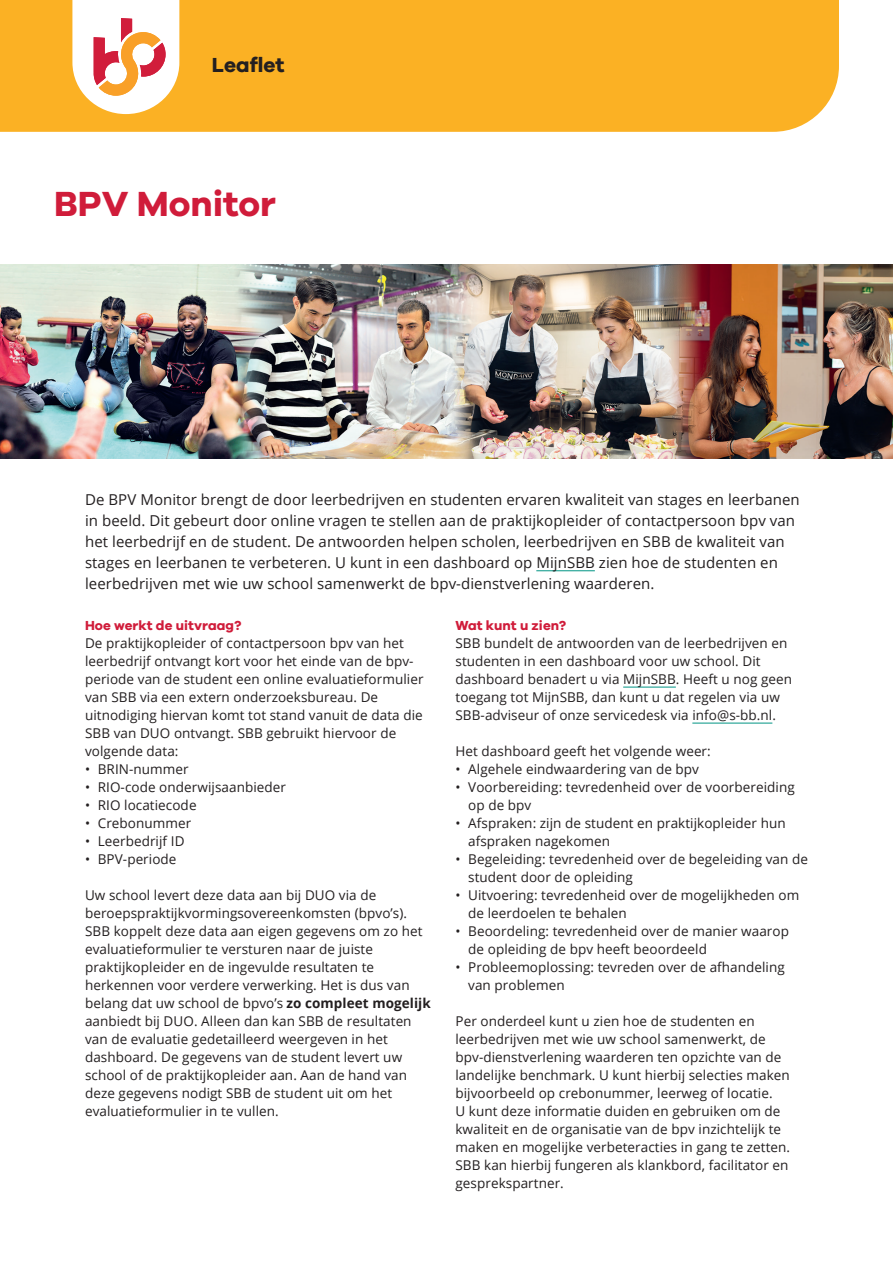
<style>
.page{position:relative;width:893px;height:1263px;background:#fff}
.page>*{position:absolute;margin:0;border:0;box-sizing:border-box;transform-origin:0 0}
.t1{font:700 36px "Galano Grotesque";color:#d01c3a}
.t2{font:700 21px "Galano Grotesque";color:#231f20}
.t3{font:15px/21px "Open Sans";letter-spacing:.005em;color:#231f20}
.t4{font:13.5px/18px "Open Sans";letter-spacing:.005em;color:#231f20}
.t5{font:700 13.5px "Galano Grotesque";letter-spacing:.005em;color:#d01c3a}
.s1{font-weight:700}
</style>
<div class="page">
<img style="left:0;top:265px;width:893px;height:194px">
<div style="left:0;top:0;width:839px;height:132px;background:#fbb124"></div>
<hr style="left:623px;top:687px;width:53px;height:1px;background:#009484">
<hr style="left:692px;top:723px;width:80px;height:1px;background:#009484">
<hr style="left:536px;top:570px;width:59px;height:1px;background:#009484">
<svg style="left:72px;top:0;width:107px;height:114px"></svg>
<h2 class="t2" style="left:212px;top:52px;width:74px">Leaflet</h2>
<h1 class="t1" style="left:54px;top:182px;width:223px">BPV Monitor</h1>
<p class="t3" style="left:85px;top:488px;width:716px">De BPV Monitor brengt de door leerbedrijven en studenten ervaren kwaliteit van stages en leerbanen in beeld. Dit gebeurt door online vragen te stellen aan de praktijkopleider of contactpersoon bpv van het leerbedrijf en de student. De antwoorden helpen scholen, leerbedrijven en SBB de kwaliteit van stages en leerbanen te verbeteren. U kunt in een dashboard op MijnSBB zien hoe de studenten en leerbedrijven met wie uw school samenwerkt de bpv-dienstverlening waarderen.</p>
<p class="t5" style="left:85px;top:617px;width:158px">Hoe werkt de uitvraag?</p>
<p class="t4" style="left:85px;top:634px;width:340px">De praktijkopleider of contactpersoon bpv van het leerbedrijf ontvangt kort voor het einde van de bpv&shy;periode van de student een online evaluatieformulier van SBB via een extern onderzoeksbureau. De uitnodiging hiervan komt tot stand vanuit de data die SBB van DUO ontvangt. SBB gebruikt hiervoor de volgende data:</p>
<p class="t4" style="left:85px;top:760px;width:105px">• BRIN-nummer</p>
<p class="t4" style="left:85px;top:778px;width:202px">• RIO-code onderwijsaanbieder</p>
<p class="t4" style="left:85px;top:796px;width:113px">• RIO locatiecode</p>
<p class="t4" style="left:85px;top:814px;width:108px">• Crebonummer</p>
<p class="t4" style="left:85px;top:832px;width:101px">• Leerbedrijf ID</p>
<p class="t4" style="left:85px;top:850px;width:93px">• BPV-periode</p>
<p class="t4" style="left:85px;top:886px;width:347px">Uw school levert deze data aan bij DUO via de beroepspraktijkvormingsovereenkomsten (bpvo’s).<br>SBB koppelt deze data aan eigen gegevens om zo het evaluatieformulier te versturen naar de juiste praktijkopleider en de ingevulde resultaten te herkennen voor verdere verwerking. Het is dus van belang dat uw school de bpvo’s <span class="s1">zo compleet mogelijk </span>aanbiedt bij DUO. Alleen dan kan SBB de resultaten van de evaluatie gedetailleerd weergeven in het dashboard. De gegevens van de student levert uw school of de praktijkopleider aan. Aan de hand van deze gegevens nodigt SBB de student uit om het evaluatieformulier in te vullen.</p>
<p class="t5" style="left:455px;top:617px;width:112px">Wat kunt u zien?</p>
<p class="t4" style="left:455px;top:634px;width:338px">SBB bundelt de antwoorden van de leerbedrijven en studenten in een dashboard voor uw school. Dit dashboard benadert u via MijnSBB. Heeft u nog geen toegang tot MijnSBB, dan kunt u dat regelen via uw SBB-adviseur of onze servicedesk via info@s-bb.nl.</p>
<p class="t4" style="left:455px;top:742px;width:257px">Het dashboard geeft het volgende weer:</p>
<p class="t4" style="left:455px;top:760px;width:245px">• Algehele eindwaardering van de bpv</p>
<p class="t4" style="left:468px;top:778px;width:328px;text-indent:-13px">• Voorbereiding: tevredenheid over de voorbereiding op de bpv</p>
<p class="t4" style="left:468px;top:814px;width:319px;text-indent:-13px">• Afspraken: zijn de student en praktijkopleider hun afspraken nagekomen</p>
<p class="t4" style="left:468px;top:850px;width:341px;text-indent:-13px">• Begeleiding: tevredenheid over de begeleiding van de student door de opleiding</p>
<p class="t4" style="left:468px;top:886px;width:332px;text-indent:-13px">• Uitvoering: tevredenheid over de mogelijkheden om de leerdoelen te behalen</p>
<p class="t4" style="left:468px;top:922px;width:322px;text-indent:-13px">• Beoordeling: tevredenheid over de manier waarop de opleiding de bpv heeft beoordeeld</p>
<p class="t4" style="left:468px;top:958px;width:318px;text-indent:-13px">• Probleemoplossing: tevreden over de afhandeling van problemen</p>
<p class="t4" style="left:455px;top:1012px;width:336px">Per onderdeel kunt u zien hoe de studenten en leerbedrijven met wie uw school samenwerkt, de bpv-dienstverlening waarderen ten opzichte van de landelijke benchmark. U kunt hierbij selecties maken bijvoorbeeld op crebonummer, leerweg of locatie.<br>U kunt deze informatie duiden en gebruiken om de kwaliteit en de organisatie van de bpv inzichtelijk te maken en mogelijke verbeteracties in gang te zetten.<br>SBB kan hierbij fungeren als klankbord, facilitator en gesprekspartner.</p>
</div>
